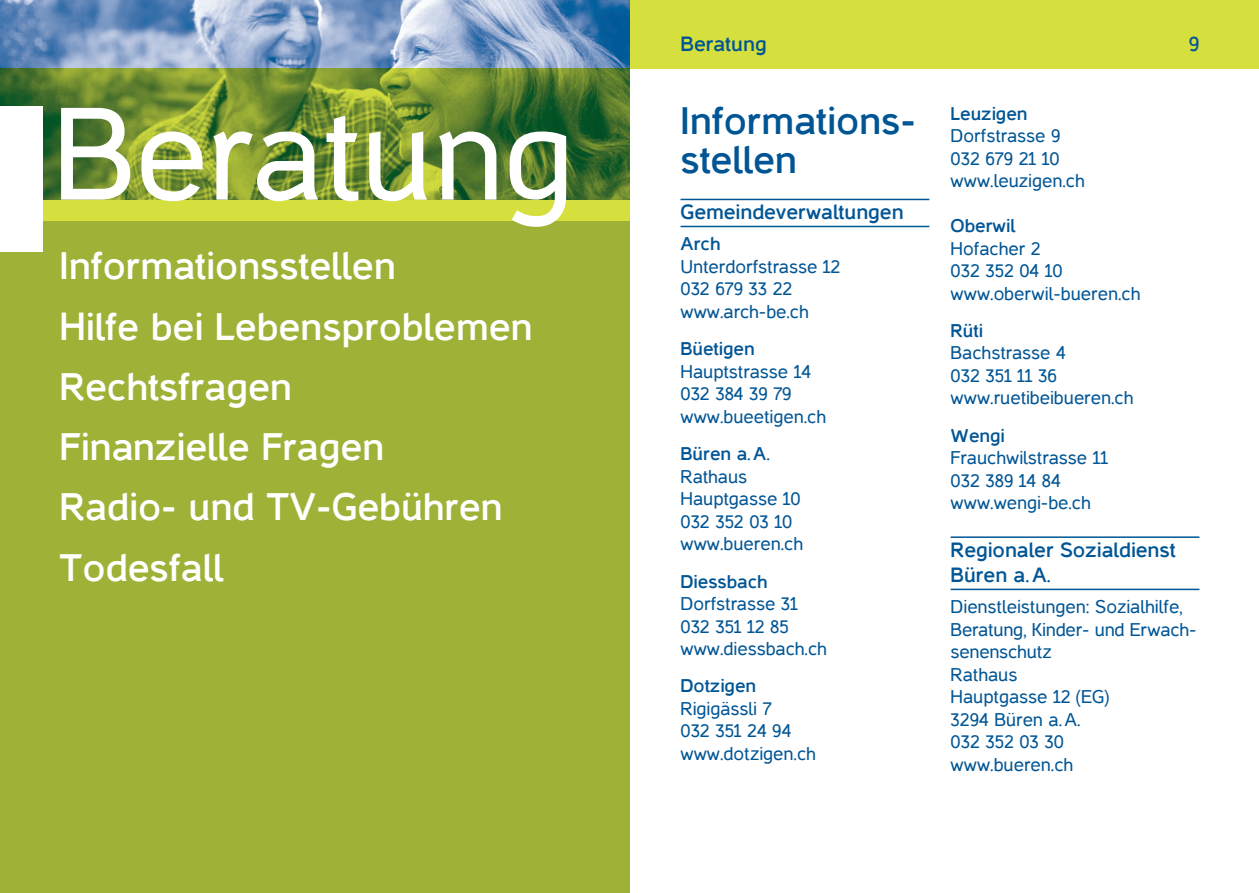
<style>
.page{position:relative;width:1259px;height:893px;background:#fff}
.page>*{position:absolute;margin:0;border:0;box-sizing:border-box;transform-origin:0 0}
.t1{font:132px "Casper";color:#fff}
.t2{font:700 39px/60.3px "Casper";color:#fff}
.t3{font:700 39px/39px "Casper";color:#005595}
.t4{font:700 21px/25.2px "Casper";color:#005595}
.t5{font:18.75px/22.5px "Casper";color:#005595}
.t6{font:700 18.75px "Casper";color:#005595}
</style>
<div class="page">
<div style="left:629px;top:0;width:630px;height:68px;background:#d5df3e"></div>
<hr style="left:680px;top:199px;width:249px;height:1px;background:#005595">
<hr style="left:680px;top:226px;width:249px;height:1px;background:#005595">
<hr style="left:950px;top:536px;width:249px;height:2px;background:#005595">
<hr style="left:950px;top:589px;width:249px;height:1px;background:#005595">
<img style="left:0;top:0;width:629px;height:68px">
<svg style="left:0;top:68px;width:629px;height:825px;background:#97ab36"></svg>
<div style="left:0;top:106px;width:43px;height:146px;background:#fff"></div>
<h1 class="t1" style="left:53px;top:83px;width:522px">Beratung</h1>
<h2 class="t2" style="left:60px;top:236px;width:474px">Informationsstellen<br>Hilfe bei Lebensproblemen<br>Rechtsfragen<br>Finanzielle Fragen<br>Radio- und TV-Gebühren<br>Todesfall</h2>
<p class="t4" style="left:680px;top:31px;width:88px">Beratung</p>
<p class="t4" style="left:1188px;top:31px;width:12px">9</p>
<h2 class="t3" style="left:680px;top:101px;width:237px">Informations&shy;stellen</h2>
<p class="t4" style="left:680px;top:200px;width:224px">Gemeindeverwaltungen</p>
<p class="t6" style="left:680px;top:234px;width:41px">Arch</p>
<p class="t5" style="left:680px;top:255px;width:161px">Unterdorfstrasse 12<br>032 679 33 22 www.arch-be.ch</p>
<p class="t6" style="left:680px;top:339px;width:76px">Büetigen</p>
<p class="t5" style="left:680px;top:360px;width:147px">Hauptstrasse 14<br>032 384 39 79 www.bueetigen.ch</p>
<p class="t6" style="left:680px;top:444px;width:91px">Büren a.A.</p>
<p class="t5" style="left:680px;top:465px;width:124px">Rathaus<br>Hauptgasse 10<br>032 352 03 10 www.bueren.ch</p>
<p class="t6" style="left:680px;top:571px;width:89px">Diessbach</p>
<p class="t5" style="left:680px;top:592px;width:148px">Dorfstrasse 31<br>032 351 12 85 www.diessbach.ch</p>
<p class="t6" style="left:680px;top:676px;width:77px">Dotzigen</p>
<p class="t5" style="left:680px;top:697px;width:137px">Rigigässli 7<br>032 351 24 94 www.dotzigen.ch</p>
<p class="t6" style="left:950px;top:103px;width:78px">Leuzigen</p>
<p class="t5" style="left:950px;top:124px;width:136px">Dorfstrasse 9<br>032 679 21 10 www.leuzigen.ch</p>
<p class="t6" style="left:950px;top:216px;width:66px">Oberwil</p>
<p class="t5" style="left:950px;top:237px;width:191px">Hofacher 2<br>032 352 04 10 www.oberwil-bueren.ch</p>
<p class="t6" style="left:950px;top:320px;width:34px">Rüti</p>
<p class="t5" style="left:950px;top:342px;width:184px">Bachstrasse 4<br>032 351 11 36 www.ruetibeibueren.ch</p>
<p class="t6" style="left:950px;top:425px;width:56px">Wengi</p>
<p class="t5" style="left:950px;top:447px;width:159px">Frauchwilstrasse 11<br>032 389 14 84 www.wengi-be.ch</p>
<p class="t4" style="left:950px;top:537px;width:226px">Regionaler Sozialdienst<br>Büren a.A.</p>
<p class="t5" style="left:950px;top:596px;width:247px">Dienstleistungen: Sozialhilfe,<br>Beratung, Kinder- und Erwach&shy;senenschutz<br>Rathaus<br>Hauptgasse 12 (EG)<br>3294 Büren a.A.<br>032 352 03 30<br>www.bueren.ch</p>
</div>
